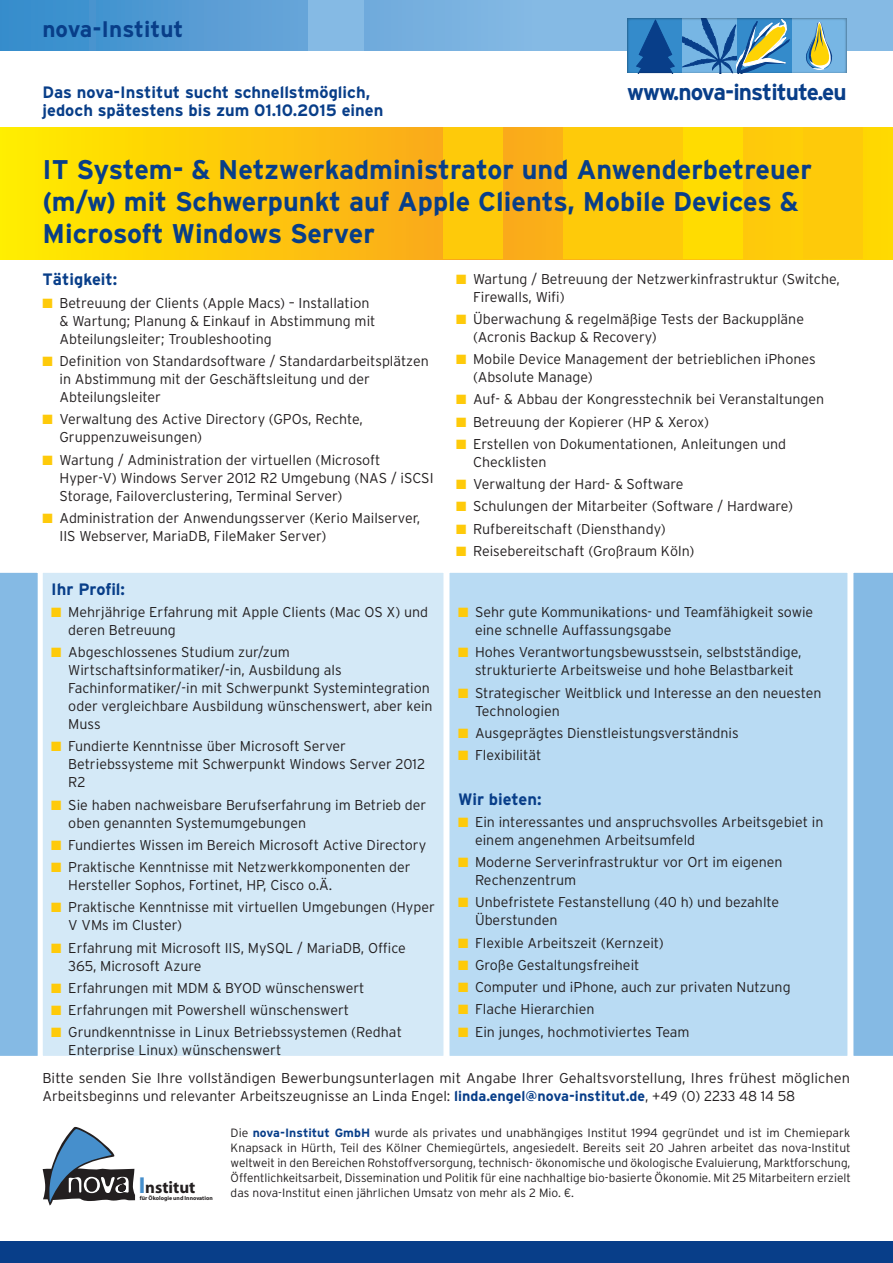
<style>
.page{position:relative;width:893px;height:1263px;background:#fff}
.page>*{position:absolute;margin:0;border:0;box-sizing:border-box;transform-origin:0 0}
.t1{font:700 27px/32.4px "Interstate";color:#083e89}
.t2{font:700 22.65px "Interstate";letter-spacing:-.04em;color:#083e89}
.t3{font:700 22.5px "Interstate";color:#083e89}
.t4{font:700 16.8px "Myriad";color:#231f20}
.t5{font:700 16.5px "Interstate";color:#083e89}
.t6{font:300 14.25px/18px "Interstate";color:#231f20}
.t7{font:300 12px/15px "Interstate";color:#231f20;text-align:justify}
.t8{font:700 5.85px "Myriad";color:#231f20}
.s1{color:#feca0a}
.s2{font-weight:700;color:#083e89}
.s3{font-size:23.1px;color:#468fcc}
</style>
<div class="page">
<svg style="left:0;top:128px;width:893px;height:131px;background:#fdc90b"></svg>
<div style="left:683px;top:128px;width:60px;height:131px;background:#ffdc01"></div>
<div style="left:803px;top:128px;width:60px;height:131px;background:#feca0a"></div>
<div style="left:623px;top:128px;width:60px;height:131px;background:#feca0a"></div>
<div style="left:563px;top:128px;width:60px;height:131px;background:#feca0a"></div>
<div style="left:443px;top:128px;width:60px;height:131px;background:#feca0a"></div>
<div style="left:0;top:572px;width:38px;height:484px;background:#85bae4"></div>
<div style="left:41px;top:571px;width:404px;height:486px;background:#d4e9f7"></div>
<div style="left:40px;top:570px;width:406px;height:489px;border:3px solid #fff"></div>
<svg style="left:853px;top:572px;width:40px;height:484px;background:#8abde5"></svg>
<div style="left:448px;top:571px;width:401px;height:486px;background:#b9dbf3"></div>
<div style="left:446px;top:570px;width:404px;height:489px;border:3px solid #fff"></div>
<svg style="left:0;top:0;width:893px;height:51px;background:#69a8da"></svg>
<div style="left:0;top:1242px;width:893px;height:21px;background:#083e89"></div>
<div style="left:713px;top:0;width:55px;height:51px;background:#85bae4"></div>
<div style="left:308px;top:0;width:55px;height:51px;background:#85bae4"></div>
<svg style="left:43px;top:1127px;width:92px;height:78px"></svg>
<div style="left:627px;top:18px;width:55px;height:55px;background:linear-gradient(to bottom,#3389c9,#348aca)"></div>
<div style="left:737px;top:18px;width:55px;height:55px;background:#348bcb"></div>
<svg style="left:633px;top:18px;width:157px;height:55px"></svg>
<div style="left:792px;top:18px;width:54px;height:55px;background:#77b6e4"></div>
<svg style="left:806px;top:22px;width:27px;height:48px"></svg>
<h3 class="t3" style="left:43px;top:16px;width:142px">nova-Institut</h3>
<p class="t5" style="left:43px;top:83px;width:329px">Das nova-Institut sucht schnellstmöglich,</p>
<h2 class="t2" style="left:627px;top:79px;width:221px">www.nova-institute.eu</h2>
<p class="t5" style="left:43px;top:101px;width:342px">jedoch spätestens bis zum 01.10.2015 einen</p>
<h1 class="t1" style="left:43px;top:153px;width:771px">IT System- &amp; Netzwerkadministrator und Anwenderbetreuer (m/w) mit Schwerpunkt auf Apple Clients, Mobile Devices &amp;<br>Microsoft Windows Server</h1>
<p class="t5" style="left:43px;top:270px;width:76px">Tätigkeit:</p>
<p class="t6" style="left:60px;top:294px;width:318px;text-indent:-17px"><span class="s1">■</span> Betreuung der Clients (Apple Macs) – Installation &amp; Wartung; Planung &amp; Einkauf in Abstimmung mit<br>Abteilungsleiter; Troubleshooting</p>
<p class="t6" style="left:60px;top:352px;width:371px;text-indent:-17px"><span class="s1">■</span> Definition von Standardsoftware / Standardarbeitsplätzen in Abstimmung mit der Geschäftsleitung und der<br>Abteilungsleiter</p>
<p class="t6" style="left:60px;top:410px;width:305px;text-indent:-17px"><span class="s1">■</span> Verwaltung des Active Directory (GPOs, Rechte,<br>Gruppenzuweisungen)</p>
<p class="t6" style="left:60px;top:450px;width:376px;text-indent:-17px"><span class="s1">■</span> Wartung / Administration der virtuellen (Microsoft<br>Hyper-V) Windows Server 2012 R2 Umgebung (NAS / iSCSI<br>Storage, Failoverclustering, Terminal Server)</p>
<p class="t6" style="left:60px;top:509px;width:362px;text-indent:-17px"><span class="s1">■</span> Administration der Anwendungsserver (Kerio Mailserver,<br>IIS Webserver, MariaDB, FileMaker Server)</p>
<p class="t6" style="left:473px;top:269px;width:368px;text-indent:-17px"><span class="s1">■</span> Wartung / Betreuung der Netzwerkinfrastruktur (Switche,<br>Firewalls, Wifi)</p>
<p class="t6" style="left:473px;top:310px;width:332px;text-indent:-17px"><span class="s1">■</span> Überwachung &amp; regelmäßige Tests der Backuppläne (Acronis Backup &amp; Recovery)</p>
<p class="t6" style="left:473px;top:350px;width:344px;text-indent:-17px"><span class="s1">■</span> Mobile Device Management der betrieblichen iPhones (Absolute Manage)</p>
<p class="t6" style="left:456px;top:390px;width:370px"><span class="s1">■</span> Auf- &amp; Abbau der Kongresstechnik bei Veranstaltungen</p>
<p class="t6" style="left:456px;top:412px;width:254px"><span class="s1">■</span> Betreuung der Kopierer (HP &amp; Xerox)</p>
<p class="t6" style="left:473px;top:435px;width:315px;text-indent:-17px"><span class="s1">■</span> Erstellen von Dokumentationen, Anleitungen und<br>Checklisten</p>
<p class="t6" style="left:456px;top:475px;width:229px"><span class="s1">■</span> Verwaltung der Hard- &amp; Software</p>
<p class="t6" style="left:456px;top:497px;width:338px"><span class="s1">■</span> Schulungen der Mitarbeiter (Software / Hardware)</p>
<p class="t6" style="left:456px;top:520px;width:211px"><span class="s1">■</span> Rufbereitschaft (Diensthandy)</p>
<p class="t6" style="left:456px;top:542px;width:240px"><span class="s1">■</span> Reisebereitschaft (Großraum Köln)</p>
<p class="t5" style="left:51px;top:580px;width:75px">Ihr Profil:</p>
<p class="t6" style="left:68px;top:603px;width:361px;text-indent:-17px"><span class="s1">■</span> Mehrjährige Erfahrung mit Apple Clients (Mac OS X) und deren Betreuung</p>
<p class="t6" style="left:68px;top:643px;width:366px;text-indent:-17px"><span class="s1">■</span> Abgeschlossenes Studium zur/zum Wirtschaftsinformatiker/-in, Ausbildung als Fachinformatiker/-in mit Schwerpunkt Systemintegration oder vergleichbare Ausbildung wünschenswert, aber kein Muss</p>
<p class="t6" style="left:68px;top:737px;width:358px;text-indent:-17px"><span class="s1">■</span> Fundierte Kenntnisse über Microsoft Server<br>Betriebssysteme mit Schwerpunkt Windows Server 2012<br>R2</p>
<p class="t6" style="left:68px;top:795px;width:360px;text-indent:-17px"><span class="s1">■</span> Sie haben nachweisbare Berufserfahrung im Betrieb der oben genannten Systemumgebungen</p>
<p class="t6" style="left:51px;top:836px;width:376px"><span class="s1">■</span> Fundiertes Wissen im Bereich Microsoft Active Directory</p>
<p class="t6" style="left:68px;top:858px;width:344px;text-indent:-17px"><span class="s1">■</span> Praktische Kenntnisse mit Netzwerkkomponenten der<br>Hersteller Sophos, Fortinet, HP, Cisco o.Ä.</p>
<p class="t6" style="left:68px;top:898px;width:368px;text-indent:-17px"><span class="s1">■</span> Praktische Kenntnisse mit virtuellen Umgebungen (Hyper<br>V VMs im Cluster)</p>
<p class="t6" style="left:68px;top:938px;width:339px;text-indent:-17px"><span class="s1">■</span> Erfahrung mit Microsoft IIS, MySQL / MariaDB, Office<br>365, Microsoft Azure</p>
<p class="t6" style="left:51px;top:979px;width:315px"><span class="s1">■</span> Erfahrungen mit MDM &amp; BYOD wünschenswert</p>
<p class="t6" style="left:51px;top:1001px;width:299px"><span class="s1">■</span> Erfahrungen mit Powershell wünschenswert</p>
<p class="t6" style="left:68px;top:1023px;width:335px;text-indent:-17px"><span class="s1">■</span> Grundkenntnisse in Linux Betriebssystemen (Redhat<br>Enterprise Linux) wünschenswert</p>
<p class="t6" style="left:475px;top:603px;width:340px;text-indent:-17px"><span class="s1">■</span> Sehr gute Kommunikations- und Teamfähigkeit sowie eine schnelle Auffassungsgabe</p>
<p class="t6" style="left:475px;top:643px;width:328px;text-indent:-17px"><span class="s1">■</span> Hohes Verantwortungsbewusstsein, selbstständige, strukturierte Arbeitsweise und hohe Belastbarkeit</p>
<p class="t6" style="left:475px;top:683px;width:348px;text-indent:-17px"><span class="s1">■</span> Strategischer Weitblick und Interesse an den neuesten<br>Technologien</p>
<p class="t6" style="left:458px;top:724px;width:282px"><span class="s1">■</span> Ausgeprägtes Dienstleistungsverständnis</p>
<p class="t6" style="left:458px;top:746px;width:85px"><span class="s1">■</span> Flexibilität</p>
<p class="t5" style="left:458px;top:790px;width:85px">Wir bieten:</p>
<p class="t6" style="left:475px;top:813px;width:350px;text-indent:-17px"><span class="s1">■</span> Ein interessantes und anspruchsvolles Arbeitsgebiet in einem angenehmen Arbeitsumfeld</p>
<p class="t6" style="left:475px;top:853px;width:309px;text-indent:-17px"><span class="s1">■</span> Moderne Serverinfrastruktur vor Ort im eigenen<br>Rechenzentrum</p>
<p class="t6" style="left:475px;top:893px;width:306px;text-indent:-17px"><span class="s1">■</span> Unbefristete Festanstellung (40 h) und bezahlte<br>Überstunden</p>
<p class="t6" style="left:458px;top:933px;width:207px"><span class="s1">■</span> Flexible Arbeitszeit (Kernzeit)</p>
<p class="t6" style="left:458px;top:956px;width:183px"><span class="s1">■</span> Große Gestaltungsfreiheit</p>
<p class="t6" style="left:458px;top:978px;width:334px"><span class="s1">■</span> Computer und iPhone, auch zur privaten Nutzung</p>
<p class="t6" style="left:458px;top:1000px;width:138px"><span class="s1">■</span> Flache Hierarchien</p>
<p class="t6" style="left:458px;top:1022px;width:233px"><span class="s1">■</span> Ein junges, hochmotiviertes Team</p>
<p class="t6" style="left:43px;top:1069px;width:809px">Bitte senden Sie Ihre vollständigen Bewerbungsunterlagen mit Angabe Ihrer Gehaltsvorstellung, Ihres frühest möglichen<br>Arbeitsbeginns und relevanter Arbeitszeugnisse an Linda Engel: <span class="s2">linda.engel@nova-institut.de</span>, +49 (0) 2233 48 14 58</p>
<p class="t7" style="left:231px;top:1125px;width:622px">Die <span class="s2">nova-Institut GmbH</span> wurde als privates und unabhängiges Institut 1994 gegründet und ist im Chemiepark Knapsack in Hürth, Teil des Kölner Chemiegürtels, angesiedelt. Bereits seit 20 Jahren arbeitet das nova-Institut weltweit in den Bereichen Rohstoffversorgung, technisch- ökonomische und ökologische Evaluierung, Marktforschung, Öffentlichkeitsarbeit, Dissemination und Politik für eine nachhaltige bio-basierte Ökonomie. Mit 25 Mitarbeitern erzielt das nova-Institut einen jährlichen Umsatz von mehr als 2 Mio. €.</p>
<p class="t4" style="left:139px;top:1178px;width:58px"><span class="s3">I</span>nstitut</p>
<p class="t8" style="left:140px;top:1194px;width:74px">für Ökologie und Innovation</p>
</div>
